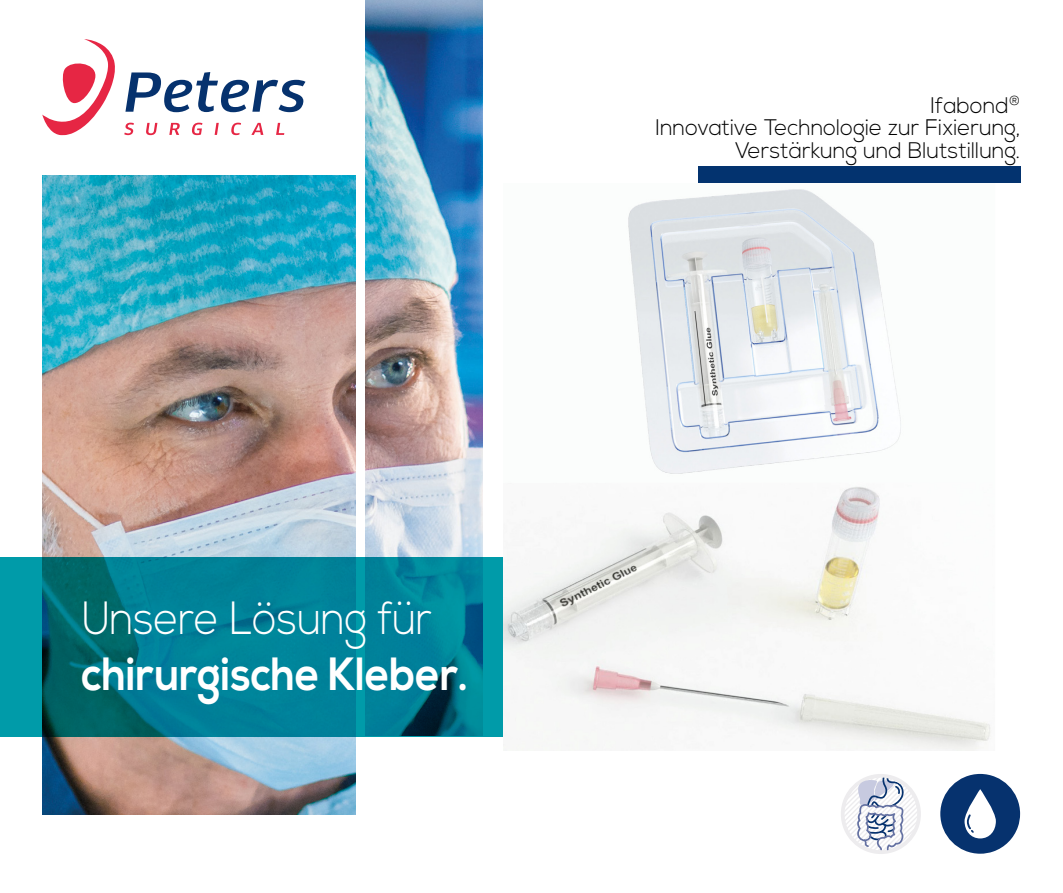
<style>
.page{position:relative;width:1063px;height:893px;background:#fff}
.page>*{position:absolute;margin:0;border:0;box-sizing:border-box;transform-origin:0 0}
.t1{font:700 46.5px "Nexa";color:#fff;scale:.9 1}
.t2{font:300 46.5px "Nexa";letter-spacing:-.01em;color:#fff;scale:.9 1}
.t3{font:300 22.5px/22.5px "Nexa";color:#000;text-align:right}
</style>
<div class="page">
<img style="left:365px;top:0;width:117px;height:557px">
<img style="left:43px;top:175px;width:312px;height:639px">
<div style="left:698px;top:167px;width:323px;height:16px;background:#03336f"></div>
<svg style="left:0;top:557px;width:504px;height:179px;background:#007d90"></svg>
<svg style="left:124px;top:123px;width:10px;height:12px"></svg>
<svg style="left:146px;top:123px;width:11px;height:12px"></svg>
<svg style="left:169px;top:123px;width:11px;height:12px"></svg>
<svg style="left:215px;top:123px;width:4px;height:12px"></svg>
<svg style="left:231px;top:123px;width:10px;height:12px"></svg>
<svg style="left:251px;top:123px;width:12px;height:12px"></svg>
<svg style="left:276px;top:123px;width:8px;height:12px"></svg>
<svg style="left:42px;top:39px;width:73px;height:97px"></svg>
<svg style="left:192px;top:123px;width:10px;height:12px"></svg>
<svg style="left:125px;top:72px;width:180px;height:40px"></svg>
<svg style="left:940px;top:774px;width:80px;height:80px"></svg>
<svg style="left:841px;top:774px;width:80px;height:80px"></svg>
<img style="left:504px;top:189px;width:487px;height:561px">
<h1 class="t2" style="left:82px;top:592px;width:391px">Unsere Lösung für</h1>
<h1 class="t1" style="left:82px;top:647px;width:431px">chirurgische Kleber.</h1>
<p class="t3" style="left:655px;top:95px;width:367px">Ifabond<sup>®<br></sup>Innovative Technologie zur Fixierung,<br>Verstärkung und Blutstillung.</p>
</div>
